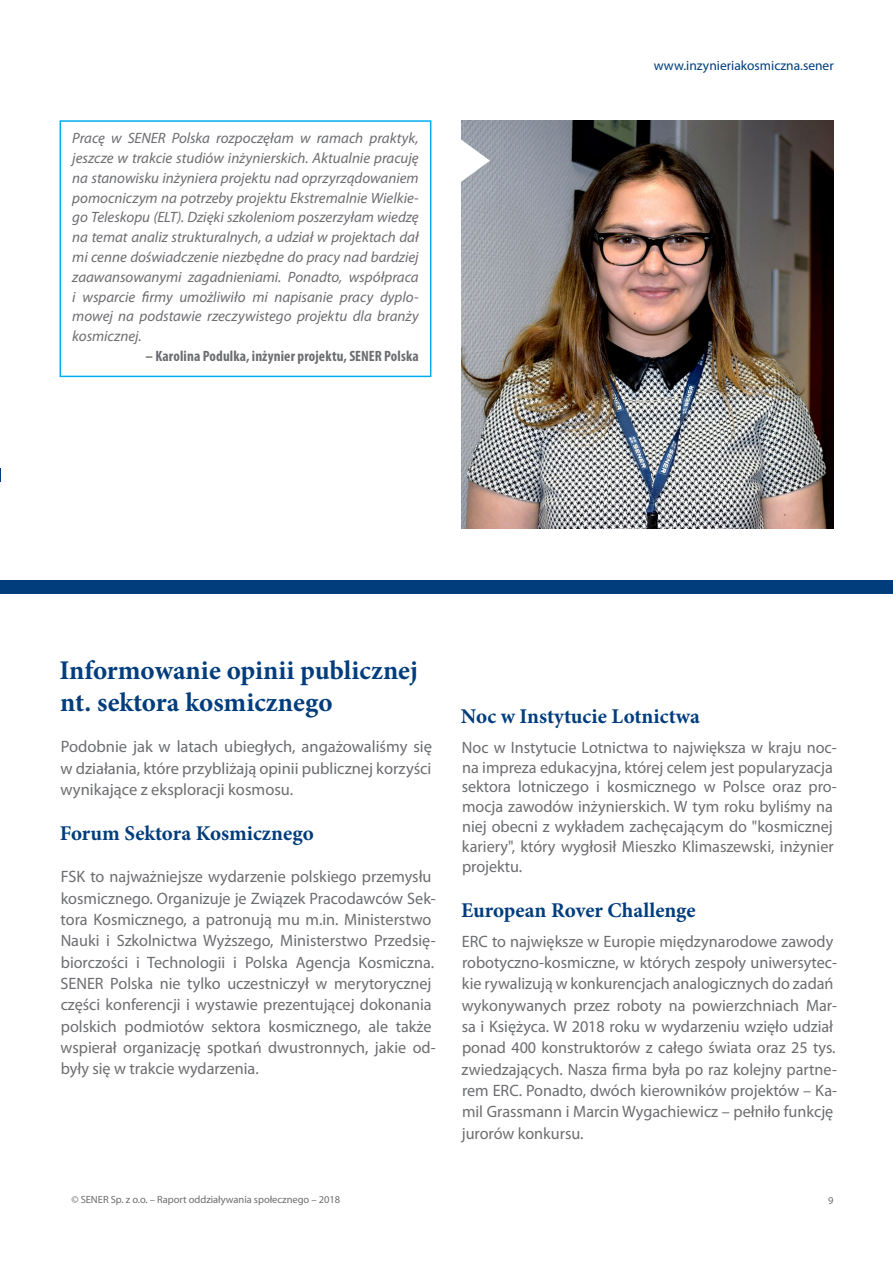
<style>
.page{position:relative;width:893px;height:1263px;background:#fff}
.page>*{position:absolute;margin:0;border:0;box-sizing:border-box;transform-origin:0 0}
.t1{font:700 27px/32.4px "Minion Pro";color:#013d7d}
.t2{font:700 21px "Minion Pro";color:#013d7d}
.t3{font:16.5px/21.3px "Myriad Pro";color:#6c6d70}
.t4{font:italic 15px/19.8px "Myriad Pro";color:#6c6d70;text-align:justify}
.t5{font:700 condensed 15px "Myriad Pro";letter-spacing:.01em;color:#6c6d70}
.t6{font:13.5px "Myriad Pro";color:#013d7d}
.t7{font:10.5px "Myriad Pro";color:#6c6d70}
</style>
<div class="page">
<div style="left:60px;top:120px;width:371px;height:257px;border:2px solid #00aeef"></div>
<img style="left:461px;top:120px;width:373px;height:408px">
<svg style="left:461px;top:136px;width:29px;height:50px"></svg>
<div style="left:0;top:580px;width:892px;height:13px;background:#013d7d"></div>
<svg style="left:0;top:469px;width:1px;height:13px"></svg>
<p class="t4" style="left:72px;top:128px;width:348px">Pracę w SENER Polska rozpoczęłam w ramach praktyk, jeszcze w trakcie studiów inżynierskich. Aktualnie pracuję na stanowisku inżyniera projektu nad oprzyrządowaniem pomocniczym na potrzeby projektu Ekstremalnie Wielkie&shy;go Teleskopu (ELT). Dzięki szkoleniom poszerzyłam wiedzę na temat analiz strukturalnych, a udział w projektach dał mi cenne doświadczenie niezbędne do pracy nad bardziej zaawansowanymi zagadnieniami. Ponadto, współpraca i wsparcie firmy umożliwiło mi napisanie pracy dyplo&shy;mowej na podstawie rzeczywistego projektu dla branży kosmicznej.</p>
<p class="t5" style="left:146px;top:347px;width:274px">– Karolina Podulka, inżynier projektu, SENER Polska</p>
<p class="t6" style="left:654px;top:57px;width:181px">www.inzynieriakosmiczna.sener</p>
<p class="t1" style="left:59px;top:654px;width:360px">Informowanie opinii publicznej nt. sektora kosmicznego</p>
<p class="t3" style="left:61px;top:736px;width:373px;text-align:justify">Podobnie jak w latach ubiegłych, angażowaliśmy się w działania, które przybliżają opinii publicznej korzyści wynikające z eksploracji kosmosu.</p>
<p class="t2" style="left:60px;top:818px;width:255px">Forum Sektora Kosmicznego</p>
<p class="t3" style="left:60px;top:866px;width:377px">FSK to najważniejsze wydarzenie polskiego przemysłu kosmicznego. Organizuje je Związek Pracodawców Sek&shy;tora Kosmicznego, a patronują mu m.in. Ministerstwo Nauki i Szkolnictwa Wyższego, Ministerstwo Przedsię&shy;biorczości i Technologii i Polska Agencja Kosmiczna.<br>SENER Polska nie tylko uczestniczył w merytorycznej części konferencji i wystawie prezentującej dokonania polskich podmiotów sektora kosmicznego, ale także wspierał organizację spotkań dwustronnych, jakie od&shy;były się w trakcie wydarzenia.</p>
<p class="t2" style="left:461px;top:701px;width:240px">Noc w Instytucie Lotnictwa</p>
<p class="t3" style="left:462px;top:737px;width:377px;line-height:19.8px">Noc w Instytucie Lotnictwa to największa w kraju noc&shy;na impreza edukacyjna, której celem jest popularyzacja sektora lotniczego i kosmicznego w Polsce oraz pro&shy;mocja zawodów inżynierskich. W tym roku byliśmy na niej obecni z wykładem zachęcającym do "kosmicznej kariery", który wygłosił Mieszko Klimaszewski, inżynier projektu.</p>
<p class="t2" style="left:461px;top:895px;width:236px">European Rover Challenge</p>
<p class="t3" style="left:462px;top:930px;width:377px">ERC to największe w Europie międzynarodowe zawody robotyczno-kosmiczne, w których zespoły uniwersytec&shy;kie rywalizują w konkurencjach analogicznych do zadań wykonywanych przez roboty na powierzchniach Mar&shy;sa i Księżyca. W 2018 roku w wydarzeniu wzięło udział ponad 400 konstruktorów z całego świata oraz 25 tys. zwiedzających. Nasza firma była po raz kolejny partne&shy;rem ERC. Ponadto, dwóch kierowników projektów – Ka&shy;mil Grassmann i Marcin Wygachiewicz – pełniło funkcję jurorów konkursu.</p>
<p class="t7" style="left:71px;top:1193px;width:270px">© SENER Sp. z o.o. – Raport oddziaływania społecznego – 2018</p>
<p class="t7" style="left:828px;top:1193px;width:7px">9</p>
</div>
